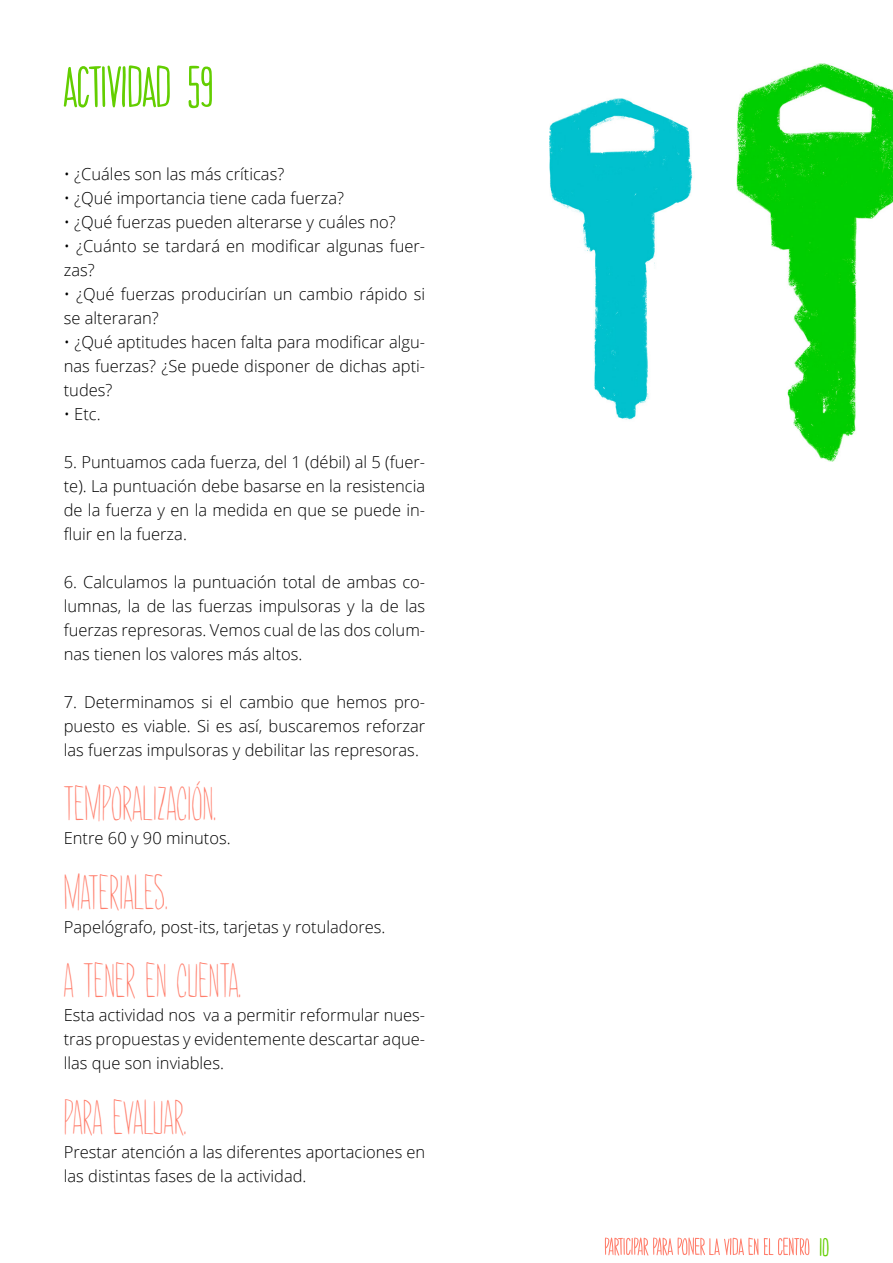
<style>
.page{position:relative;width:893px;height:1263px;background:#fff}
.page>*{position:absolute;margin:0;border:0;box-sizing:border-box;transform-origin:0 0}
.t1{font:700 54px "Amarelinha";color:#63ce00}
.t2{font:45px "Amarelinha";color:#ff7e6c}
.t3{font:700 24px "Amarelinha";color:#63ce00}
.t4{font:300 16.5px/24px "Open Sans";color:#000;text-align:justify}
</style>
<div class="page">
<svg style="left:605px;top:1237px;width:204px;height:18px"></svg>
<img style="left:550px;top:64px;width:343px;height:398px">
<h1 class="t1" style="left:64px;top:57px;width:152px">ACTIVIDAD 59</h1>
<p class="t4" style="left:64px;top:161px;width:222px">• ¿Cuáles son las más críticas?</p>
<p class="t4" style="left:64px;top:185px;width:282px">• ¿Qué importancia tiene cada fuerza?</p>
<p class="t4" style="left:64px;top:209px;width:334px">• ¿Qué fuerzas pueden alterarse y cuáles no?</p>
<p class="t4" style="left:64px;top:233px;width:363px">• ¿Cuánto se tardará en modificar algunas fuer&shy;zas?</p>
<p class="t4" style="left:64px;top:281px;width:363px">• ¿Qué fuerzas producirían un cambio rápido si se alteraran?</p>
<p class="t4" style="left:64px;top:329px;width:363px">• ¿Qué aptitudes hacen falta para modificar algu&shy;nas fuerzas? ¿Se puede disponer de dichas apti&shy;tudes?</p>
<p class="t4" style="left:64px;top:401px;width:38px">• Etc.</p>
<p class="t4" style="left:64px;top:449px;width:363px">5. Puntuamos cada fuerza, del 1 (débil) al 5 (fuer&shy;te). La puntuación debe basarse en la resistencia de la fuerza y en la medida en que se puede in&shy;fluir en la fuerza.</p>
<p class="t4" style="left:64px;top:569px;width:363px">6. Calculamos la puntuación total de ambas co&shy;lumnas, la de las fuerzas impulsoras y la de las fuerzas represoras. Vemos cual de las dos colum&shy;nas tienen los valores más altos.</p>
<p class="t4" style="left:64px;top:689px;width:363px">7. Determinamos si el cambio que hemos pro&shy;puesto es viable. Si es así, buscaremos reforzar las fuerzas impulsoras y debilitar las represoras.</p>
<h2 class="t2" style="left:64px;top:779px;width:154px">TEMPORALIZACIÓN.</h2>
<p class="t4" style="left:64px;top:826px;width:168px">Entre 60 y 90 minutos.</p>
<h2 class="t2" style="left:64px;top:868px;width:106px">MATERIALES.</h2>
<p class="t4" style="left:64px;top:914px;width:323px">Papelógrafo, post-its, tarjetas y rotuladores.</p>
<h2 class="t2" style="left:64px;top:956px;width:179px">A TENER EN CUENTA.</h2>
<p class="t4" style="left:64px;top:1003px;width:363px">Esta actividad nos va a permitir reformular nues&shy;tras propuestas y evidentemente descartar aque&shy;llas que son inviables.</p>
<h2 class="t2" style="left:64px;top:1093px;width:125px">PARA EVALUAR.</h2>
<p class="t4" style="left:64px;top:1139px;width:363px">Prestar atención a las diferentes aportaciones en las distintas fases de la actividad.</p>
<h3 class="t3" style="left:820px;top:1233px;width:11px">10</h3>
</div>
